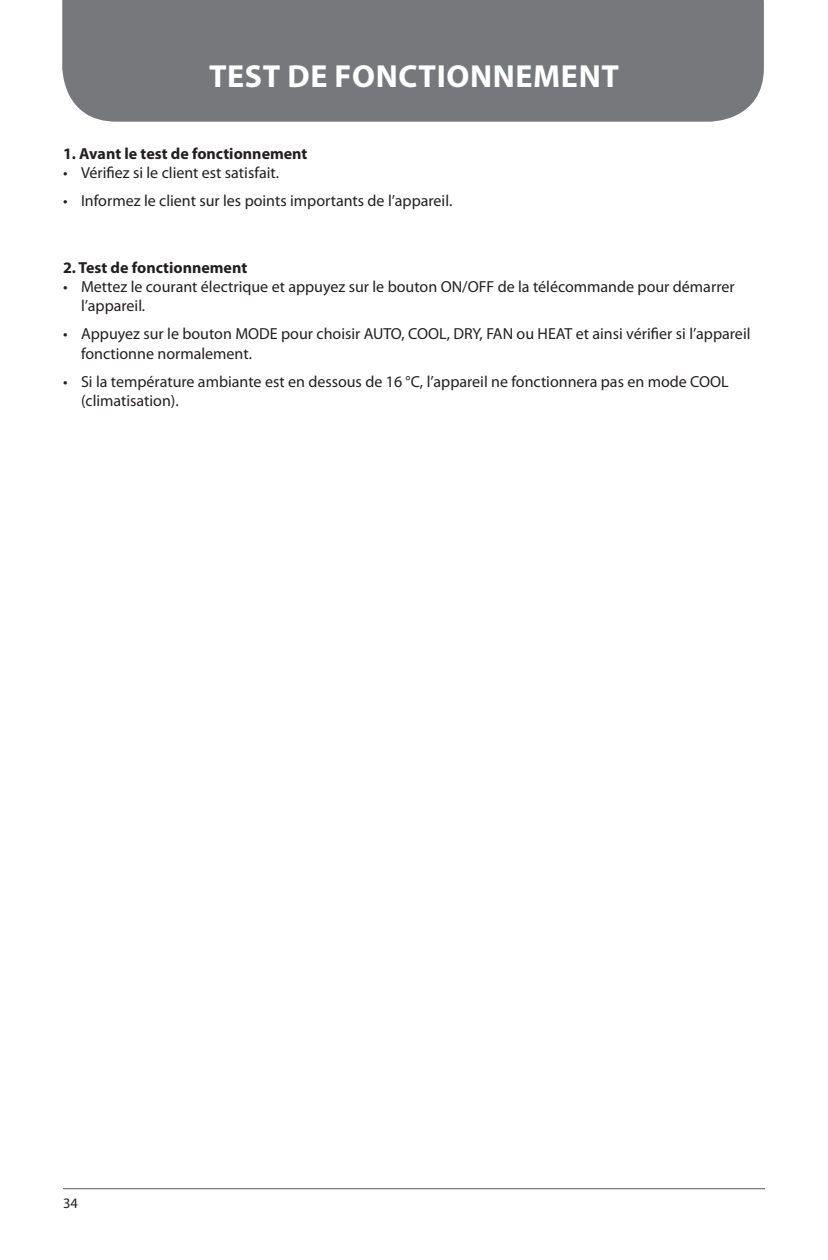
<style>
.page{position:relative;width:828px;height:1260px;background:#fff}
.page>*{position:absolute;margin:0;border:0;box-sizing:border-box;transform-origin:0 0}
.t1{font:700 32px "Myriad Pro";letter-spacing:.02em;color:#fff}
.t2{font:16px/19.2px "Myriad Pro";color:#231f20}
.t3{font:700 16px "Myriad Pro";color:#231f20}
.t4{font:14.4px "Myriad Pro";color:#231f20}
</style>
<div class="page">
<hr style="left:63px;top:1188px;width:702px;height:1px;background:#57585a">
<div style="left:62px;top:0;width:702px;height:122px;background:#76787b"></div>
<h1 class="t1" style="left:209px;top:58px;width:411px">TEST DE FONCTIONNEMENT</h1>
<p class="t3" style="left:63px;top:145px;width:246px">1. Avant le test de fonctionnement</p>
<p class="t2" style="left:63px;top:163px;width:218px">• Vérifiez si le client est satisfait.</p>
<p class="t2" style="left:63px;top:192px;width:391px">• Informez le client sur les points importants de l’appareil.</p>
<p class="t3" style="left:63px;top:259px;width:186px">2. Test de fonctionnement</p>
<p class="t2" style="left:81px;top:277px;width:655px;text-indent:-18px">• Mettez le courant électrique et appuyez sur le bouton ON/OFF de la télécommande pour démarrer l’appareil.</p>
<p class="t2" style="left:81px;top:325px;width:671px;text-indent:-18px">• Appuyez sur le bouton MODE pour choisir AUTO, COOL, DRY, FAN ou HEAT et ainsi vérifier si l’appareil fonctionne normalement.</p>
<p class="t2" style="left:81px;top:372px;width:649px;text-indent:-18px">• Si la température ambiante est en dessous de 16 °C, l’appareil ne fonctionnera pas en mode COOL (climatisation).</p>
<p class="t4" style="left:63px;top:1195px;width:16px">34</p>
</div>
